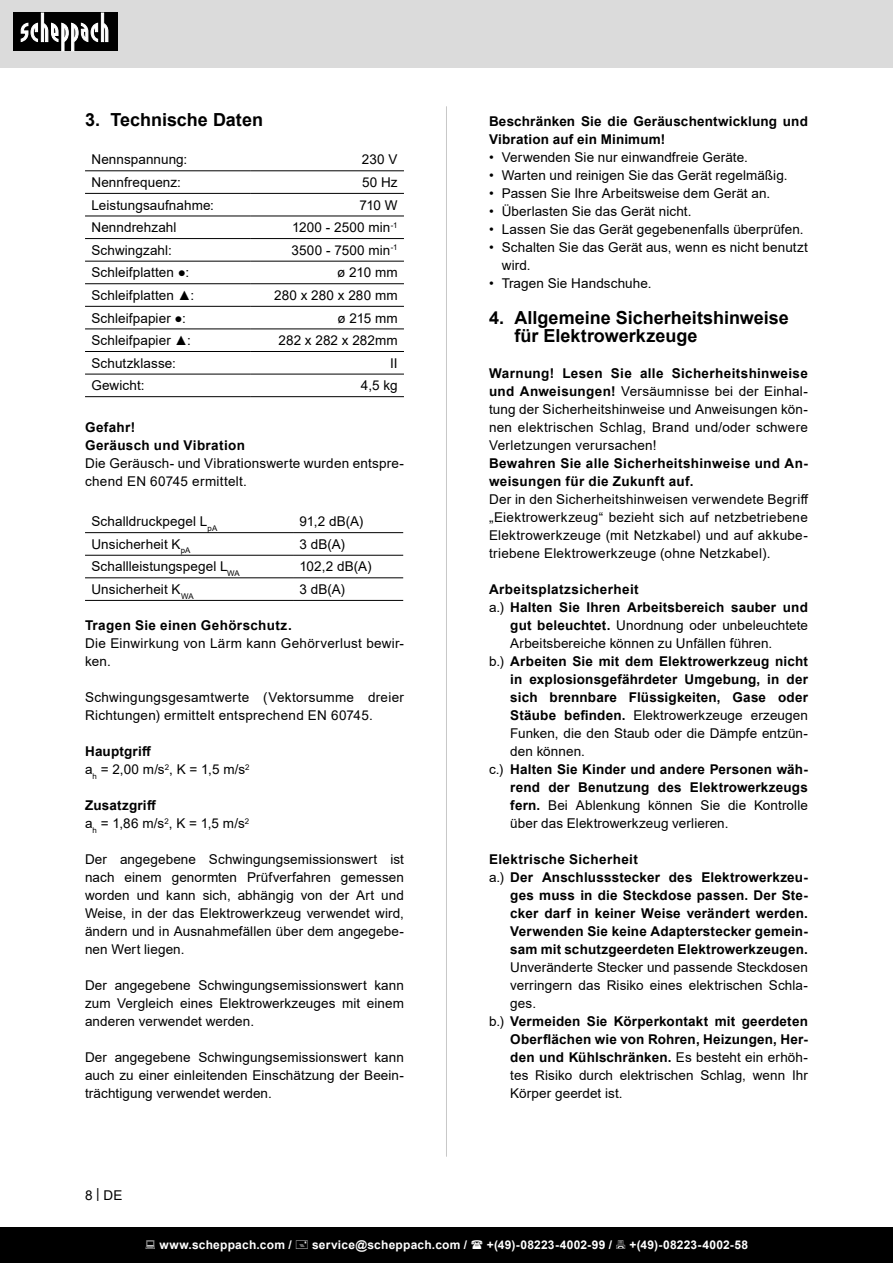
<style>
.page{position:relative;width:893px;height:1263px;background:#fff}
.page>*{position:absolute;margin:0;border:0;box-sizing:border-box;transform-origin:0 0}
.t1{font:700 18px/18px "Arial";color:#000}
.Basiseinstellung_Inh{font:13.5px/18px "Arial";letter-spacing:.01em;color:#000;text-align:justify}
.t2{font:700 13.5px/18px "Arial";letter-spacing:.015em;color:#000;text-align:justify}
.t3{font:700 12px "Arial";letter-spacing:.02em;color:#fff}
.s1{font-weight:700}
.s2{font-weight:400}
</style>
<div class="page">
<div style="left:0;top:0;width:893px;height:67px;background:#dbdbdb"></div>
<div style="left:0;top:1227px;width:893px;height:36px;background:#000"></div>
<div style="left:13px;top:13px;width:105px;height:38px;background:#000"></div>
<svg style="left:21px;top:13px;width:87px;height:38px"></svg>
<hr style="left:446px;top:106px;width:1px;height:1051px;background:#c8c8c8">
<svg style="left:85px;top:170px;width:319px;height:204px"></svg>
<hr style="left:85px;top:171px;width:166px;height:1px;background:#000">
<hr style="left:251px;top:171px;width:153px;height:1px;background:#000">
<hr style="left:85px;top:193px;width:166px;height:1px;background:#000">
<hr style="left:251px;top:193px;width:153px;height:1px;background:#000">
<hr style="left:85px;top:216px;width:166px;height:1px;background:#000">
<hr style="left:251px;top:216px;width:153px;height:1px;background:#000">
<hr style="left:85px;top:238px;width:166px;height:1px;background:#000">
<hr style="left:251px;top:238px;width:153px;height:1px;background:#000">
<hr style="left:85px;top:261px;width:166px;height:1px;background:#000">
<hr style="left:251px;top:261px;width:153px;height:1px;background:#000">
<hr style="left:85px;top:283px;width:166px;height:1px;background:#000">
<hr style="left:251px;top:283px;width:153px;height:1px;background:#000">
<hr style="left:85px;top:306px;width:166px;height:1px;background:#000">
<hr style="left:251px;top:306px;width:153px;height:1px;background:#000">
<hr style="left:85px;top:329px;width:166px;height:1px;background:#000">
<hr style="left:251px;top:329px;width:153px;height:1px;background:#000">
<hr style="left:85px;top:351px;width:166px;height:1px;background:#000">
<hr style="left:251px;top:351px;width:153px;height:1px;background:#000">
<hr style="left:85px;top:374px;width:166px;height:1px;background:#000">
<hr style="left:251px;top:374px;width:153px;height:1px;background:#000">
<hr style="left:85px;top:396px;width:166px;height:1px;background:#000">
<hr style="left:251px;top:396px;width:153px;height:1px;background:#000">
<svg style="left:85px;top:533px;width:318px;height:67px"></svg>
<hr style="left:85px;top:532px;width:208px;height:1px;background:#000">
<hr style="left:293px;top:532px;width:110px;height:1px;background:#000">
<hr style="left:85px;top:555px;width:208px;height:1px;background:#000">
<hr style="left:293px;top:555px;width:110px;height:1px;background:#000">
<hr style="left:85px;top:577px;width:208px;height:1px;background:#000">
<hr style="left:293px;top:577px;width:110px;height:1px;background:#000">
<hr style="left:85px;top:600px;width:208px;height:1px;background:#000">
<hr style="left:293px;top:600px;width:110px;height:1px;background:#000">
<p class="t1" style="left:85px;top:111px;width:179px">3. Technische Daten</p>
<p class="Basiseinstellung_Inh" style="left:91px;top:151px;width:97px">Nennspannung:</p>
<p class="Basiseinstellung_Inh" style="left:362px;top:151px;width:37px">230 V</p>
<p class="Basiseinstellung_Inh" style="left:91px;top:173px;width:91px">Nennfrequenz:</p>
<p class="Basiseinstellung_Inh" style="left:362px;top:173px;width:37px">50 Hz</p>
<p class="Basiseinstellung_Inh" style="left:91px;top:196px;width:124px">Leistungsaufnahme:</p>
<p class="Basiseinstellung_Inh" style="left:359px;top:196px;width:40px">710 W</p>
<p class="Basiseinstellung_Inh" style="left:91px;top:218px;width:87px">Nenndrehzahl</p>
<p class="Basiseinstellung_Inh" style="left:292px;top:218px;width:107px">1200 - 2500 min<sup>-1</sup></p>
<p class="Basiseinstellung_Inh" style="left:91px;top:241px;width:82px">Schwingzahl:</p>
<p class="Basiseinstellung_Inh" style="left:291px;top:241px;width:108px">3500 - 7500 min<sup>-1</sup></p>
<p class="Basiseinstellung_Inh" style="left:91px;top:264px;width:99px">Schleifplatten ●:</p>
<p class="Basiseinstellung_Inh" style="left:337px;top:264px;width:62px">ø 210 mm</p>
<p class="Basiseinstellung_Inh" style="left:91px;top:286px;width:104px">Schleifplatten ▲:</p>
<p class="Basiseinstellung_Inh" style="left:274px;top:286px;width:125px">280 x 280 x 280 mm</p>
<p class="Basiseinstellung_Inh" style="left:91px;top:309px;width:96px">Schleifpapier ●:</p>
<p class="Basiseinstellung_Inh" style="left:337px;top:309px;width:62px">ø 215 mm</p>
<p class="Basiseinstellung_Inh" style="left:91px;top:331px;width:101px">Schleifpapier ▲:</p>
<p class="Basiseinstellung_Inh" style="left:279px;top:331px;width:121px">282 x 282 x 282mm</p>
<p class="Basiseinstellung_Inh" style="left:91px;top:354px;width:86px">Schutzklasse:</p>
<p class="Basiseinstellung_Inh" style="left:390px;top:354px;width:9px">II</p>
<p class="Basiseinstellung_Inh" style="left:91px;top:376px;width:55px">Gewicht:</p>
<p class="Basiseinstellung_Inh" style="left:361px;top:376px;width:38px">4,5 kg</p>
<p class="t2" style="left:85px;top:418px;width:52px">Gefahr!</p>
<p class="t2" style="left:85px;top:436px;width:162px">Geräusch und Vibration</p>
<p class="Basiseinstellung_Inh" style="left:85px;top:454px;width:320px">Die Geräusch- und Vibrationswerte wurden entspre&shy;chend EN 60745 ermittelt.</p>
<p class="Basiseinstellung_Inh" style="left:91px;top:512px;width:127px">Schalldruckpegel L<sub>pA</sub></p>
<p class="Basiseinstellung_Inh" style="left:299px;top:512px;width:66px">91,2 dB(A)</p>
<p class="Basiseinstellung_Inh" style="left:91px;top:535px;width:101px">Unsicherheit K<sub>pA</sub></p>
<p class="Basiseinstellung_Inh" style="left:299px;top:535px;width:47px">3 dB(A)</p>
<p class="Basiseinstellung_Inh" style="left:91px;top:558px;width:150px">Schallleistungspegel L<sub>WA</sub></p>
<p class="Basiseinstellung_Inh" style="left:299px;top:558px;width:74px">102,2 dB(A)</p>
<p class="Basiseinstellung_Inh" style="left:91px;top:580px;width:104px">Unsicherheit K<sub>WA</sub></p>
<p class="Basiseinstellung_Inh" style="left:299px;top:580px;width:47px">3 dB(A)</p>
<p class="t2" style="left:85px;top:616px;width:208px">Tragen Sie einen Gehörschutz.</p>
<p class="Basiseinstellung_Inh" style="left:85px;top:634px;width:320px">Die Einwirkung von Lärm kann Gehörverlust bewir&shy;ken.</p>
<p class="Basiseinstellung_Inh" style="left:85px;top:688px;width:320px">Schwingungsgesamtwerte (Vektorsumme dreier<br>Richtungen) ermittelt entsprechend EN 60745.</p>
<p class="t2" style="left:85px;top:742px;width:68px">Hauptgriff</p>
<p class="Basiseinstellung_Inh" style="left:85px;top:760px;width:166px">a<sub>h</sub> = 2,00 m/s<sup>2</sup>, K = 1,5 m/s<sup>2</sup></p>
<p class="t2" style="left:85px;top:796px;width:73px">Zusatzgriff</p>
<p class="Basiseinstellung_Inh" style="left:85px;top:814px;width:166px">a<sub>h</sub> = 1,86 m/s<sup>2</sup>, K = 1,5 m/s<sup>2</sup></p>
<p class="Basiseinstellung_Inh" style="left:85px;top:850px;width:320px">Der angegebene Schwingungsemissionswert ist nach einem genormten Prüfverfahren gemessen worden und kann sich, abhängig von der Art und Weise, in der das Elektrowerkzeug verwendet wird, ändern und in Ausnahmefällen über dem angegebe&shy;nen Wert liegen.</p>
<p class="Basiseinstellung_Inh" style="left:85px;top:976px;width:320px">Der angegebene Schwingungsemissionswert kann zum Vergleich eines Elektrowerkzeuges mit einem anderen verwendet werden.</p>
<p class="Basiseinstellung_Inh" style="left:85px;top:1048px;width:320px">Der angegebene Schwingungsemissionswert kann auch zu einer einleitenden Einschätzung der Beein&shy;trächtigung verwendet werden.</p>
<p class="Basiseinstellung_Inh" style="left:85px;top:1186px;width:39px">8 | DE</p>
<p class="t2" style="left:489px;top:112px;width:320px">Beschränken Sie die Geräuschentwicklung und<br>Vibration auf ein Minimum!</p>
<p class="Basiseinstellung_Inh" style="left:489px;top:148px;width:260px">• Verwenden Sie nur einwandfreie Geräte.</p>
<p class="Basiseinstellung_Inh" style="left:489px;top:166px;width:300px">• Warten und reinigen Sie das Gerät regelmäßig.</p>
<p class="Basiseinstellung_Inh" style="left:489px;top:184px;width:283px">• Passen Sie Ihre Arbeitsweise dem Gerät an.</p>
<p class="Basiseinstellung_Inh" style="left:489px;top:202px;width:204px">• Überlasten Sie das Gerät nicht.</p>
<p class="Basiseinstellung_Inh" style="left:489px;top:220px;width:316px">• Lassen Sie das Gerät gegebenenfalls überprüfen.</p>
<p class="Basiseinstellung_Inh" style="left:502px;top:238px;width:308px;text-indent:-13px">• Schalten Sie das Gerät aus, wenn es nicht benutzt wird.</p>
<p class="Basiseinstellung_Inh" style="left:489px;top:274px;width:164px">• Tragen Sie Handschuhe.</p>
<p class="t1" style="left:514px;top:309px;width:276px;text-indent:-26px">4. Allgemeine Sicherheitshinweise für Elektrowerkzeuge</p>
<p class="Basiseinstellung_Inh" style="left:489px;top:364px;width:320px"><span class="s1">Warnung! Lesen Sie alle Sicherheitshinweise und Anweisungen!</span> Versäumnisse bei der Einhal&shy;tung der Sicherheitshinweise und Anweisungen kön&shy;nen elektrischen Schlag, Brand und/oder schwere Verletzungen verursachen!</p>
<p class="t2" style="left:489px;top:454px;width:320px">Bewahren Sie alle Sicherheitshinweise und An&shy;weisungen für die Zukunft auf.</p>
<p class="Basiseinstellung_Inh" style="left:489px;top:490px;width:321px">Der in den Sicherheitshinweisen verwendete Begriff „Eiektrowerkzeug“ bezieht sich auf netzbetriebene Elektrowerkzeuge (mit Netzkabel) und auf akkube&shy;triebene Elektrowerkzeuge (ohne Netzkabel).</p>
<p class="t2" style="left:489px;top:580px;width:151px">Arbeitsplatzsicherheit</p>
<p class="Basiseinstellung_Inh" style="left:510px;top:598px;width:299px;text-indent:-21px">a.) <span class="s1">Halten Sie Ihren Arbeitsbereich sauber und gut beleuchtet.</span> Unordnung oder unbeleuchtete Arbeitsbereiche können zu Unfällen führen.</p>
<p class="t2" style="left:510px;top:652px;width:299px;text-indent:-21px"><span class="s2">b.)</span> Arbeiten Sie mit dem Elektrowerkzeug nicht in explosionsgefährdeter Umgebung, in der sich brennbare Flüssigkeiten, Gase oder Stäube befinden. <span class="s2">Elektrowerkzeuge erzeugen Funken, die den Staub oder die Dämpfe entzün&shy;den können.</span></p>
<p class="t2" style="left:510px;top:760px;width:299px;text-indent:-21px"><span class="s2">c.)</span> Halten Sie Kinder und andere Personen wäh&shy;rend der Benutzung des Elektrowerkzeugs fern. <span class="s2">Bei Ablenkung können Sie die Kontrolle über das Elektrowerkzeug verlieren.</span></p>
<p class="t2" style="left:489px;top:850px;width:150px">Elektrische Sicherheit</p>
<p class="t2" style="left:510px;top:868px;width:299px;text-indent:-21px"><span class="s2">a.)</span> Der Anschlussstecker des Elektrowerkzeu&shy;ges muss in die Steckdose passen. Der Ste&shy;cker darf in keiner Weise verändert werden.<br>Verwenden Sie keine Adapterstecker gemein&shy;sam mit schutzgeerdeten Elektrowerkzeugen.<br><span class="s2">Unveränderte Stecker und passende Steckdosen verringern das Risiko eines elektrischen Schla&shy;ges.</span></p>
<p class="t2" style="left:510px;top:1012px;width:299px;text-indent:-21px"><span class="s2">b.)</span> Vermeiden Sie Körperkontakt mit geerdeten Oberflächen wie von Rohren, Heizungen, Her&shy;den und Kühlschränken. <span class="s2">Es besteht ein erhöh&shy;tes Risiko durch elektrischen Schlag, wenn Ihr Körper geerdet ist.</span></p>
<p class="t3" style="left:159px;top:1236px;width:134px">www.scheppach.com /</p>
<p class="t3" style="left:312px;top:1236px;width:157px">service@scheppach.com /</p>
<p class="t3" style="left:487px;top:1236px;width:127px">+(49)-08223-4002-99 /</p>
<p class="t3" style="left:629px;top:1236px;width:120px">+(49)-08223-4002-58</p>
</div>
